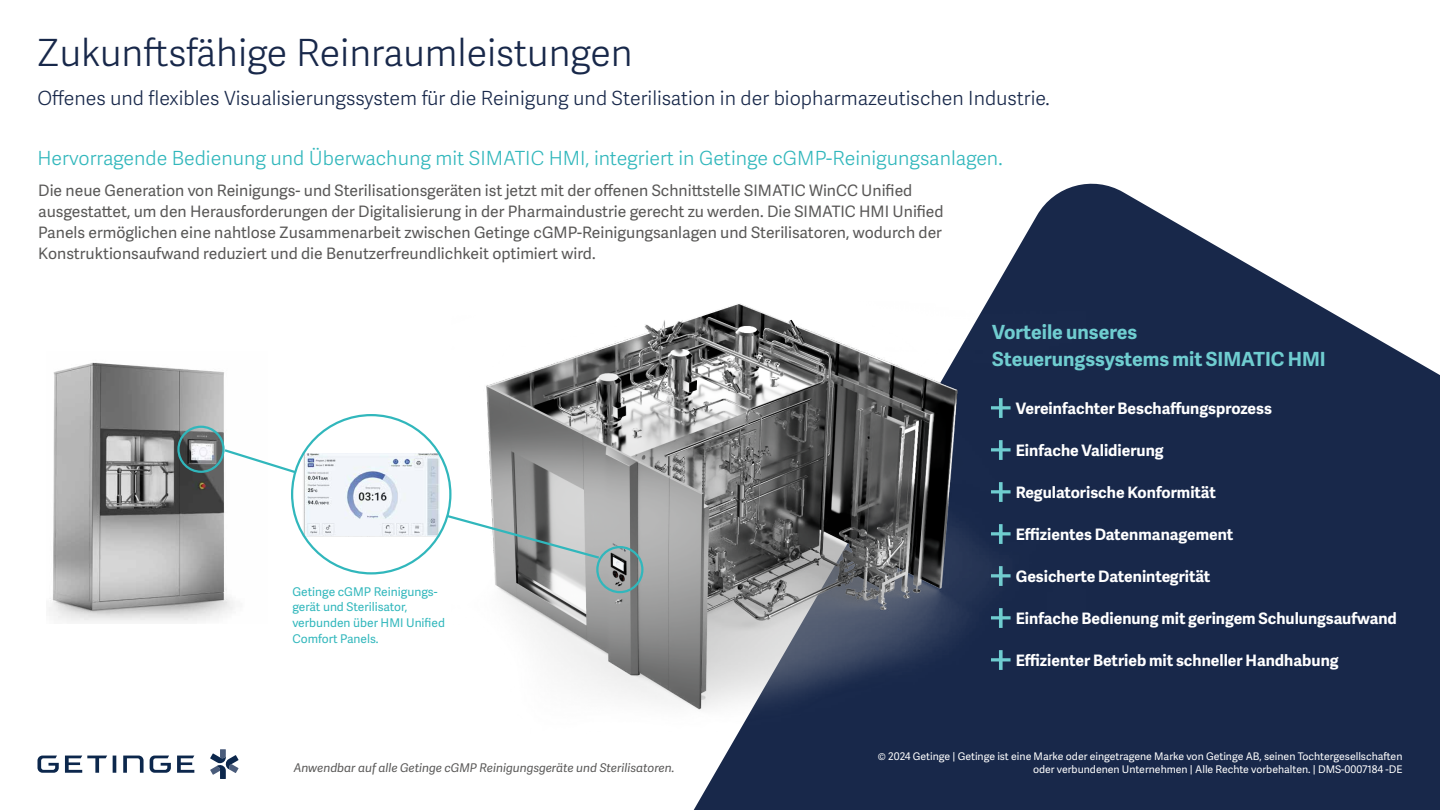
<style>
.page{position:relative;width:1440px;height:810px;background:#fff}
.page>*{position:absolute;margin:0;border:0;box-sizing:border-box;transform-origin:0 0}
.t1{font:300 52.5px "Adelle Sans";color:#6fcdd0}
.t2{font:300 37.5px "Adelle Sans";color:#18284a}
.t3{font:300 19.5px "Adelle Sans";color:#18284a}
.t4{font:300 19.5px "Adelle Sans";color:#31b7bc}
.t5{font:700 19.5px/26.2px "Adelle Sans";color:#6fcdd0}
.t6{font:15.75px/21px "Adelle Sans";color:#595857}
.t7{font:700 15.75px "Adelle Sans";color:#fff}
.t8{font:12px/15.8px "Adelle Sans";color:#31b7bc}
.t9{font:italic 12px "Adelle Sans";color:#595857}
.t10{font:10.5px/12.6px "Adelle Sans";color:#fff;text-align:right}
</style>
<div class="page">
<svg style="left:693px;top:183px;width:747px;height:627px;fill:#18284a"></svg>
<svg style="left:210px;top:749px;width:28px;height:30px"></svg>
<svg style="left:177px;top:756px;width:17px;height:17px"></svg>
<svg style="left:65px;top:756px;width:42px;height:17px"></svg>
<svg style="left:113px;top:756px;width:3px;height:17px"></svg>
<svg style="left:38px;top:756px;width:21px;height:17px"></svg>
<svg style="left:150px;top:756px;width:21px;height:17px"></svg>
<svg style="left:123px;top:756px;width:21px;height:17px"></svg>
<img style="left:49px;top:362px;width:185px;height:260px">
<img style="left:486px;top:302px;width:600px;height:431px">
<img style="left:302px;top:454px;width:137px;height:83px">
<div style="left:177px;top:426px;width:48px;height:47px;border:2px solid #31b7bc;border-radius:50%"></div>
<div style="left:596px;top:546px;width:48px;height:47px;border:2px solid #31b7bc;border-radius:50%"></div>
<svg style="left:222px;top:448px;width:76px;height:27px"></svg>
<svg style="left:444px;top:513px;width:158px;height:47px"></svg>
<h2 class="t2" style="left:38px;top:26px;width:597px">Zukunftsfähige Reinraumleistungen</h2>
<p class="t3" style="left:38px;top:84px;width:1014px">Offenes und flexibles Visualisierungssystem für die Reinigung und Sterilisation in der biopharmazeutischen Industrie.</p>
<p class="t4" style="left:38px;top:144px;width:967px">Hervorragende Bedienung und Überwachung mit SIMATIC HMI, integriert in Getinge cGMP-Reinigungsanlagen.</p>
<p class="t6" style="left:38px;top:179px;width:907px">Die neue Generation von Reinigungs- und Sterilisationsgeräten ist jetzt mit der offenen Schnittstelle SIMATIC WinCC Unified ausgestattet, um den Herausforderungen der Digitalisierung in der Pharmaindustrie gerecht zu werden. Die SIMATIC HMI Unified Panels ermöglichen eine nahtlose Zusammenarbeit zwischen Getinge cGMP-Reinigungsanlagen und Sterilisatoren, wodurch der Konstruktionsaufwand reduziert und die Benutzerfreundlichkeit optimiert wird.</p>
<p class="t8" style="left:292px;top:583px;width:154px">Getinge cGMP Reinigungs&shy;gerät und Sterilisator, verbunden über HMI Unified<br>Comfort Panels.</p>
<p class="t5" style="left:992px;top:319px;width:335px">Vorteile unseres<br>Steuerungssystems mit SIMATIC HMI</p>
<h1 class="t1" style="left:986px;top:369px;width:31px">+</h1>
<p class="t7" style="left:1016px;top:396px;width:258px">Vereinfachter Beschaffungsprozess</p>
<h1 class="t1" style="left:986px;top:411px;width:31px">+</h1>
<p class="t7" style="left:1016px;top:438px;width:149px">Einfache Validierung</p>
<h1 class="t1" style="left:986px;top:453px;width:31px">+</h1>
<p class="t7" style="left:1016px;top:480px;width:202px">Regulatorische Konformität</p>
<h1 class="t1" style="left:986px;top:495px;width:31px">+</h1>
<p class="t7" style="left:1016px;top:522px;width:219px">Effizientes Datenmanagement</p>
<h1 class="t1" style="left:986px;top:537px;width:31px">+</h1>
<p class="t7" style="left:1016px;top:564px;width:196px">Gesicherte Datenintegrität</p>
<h1 class="t1" style="left:986px;top:579px;width:31px">+</h1>
<p class="t7" style="left:1016px;top:606px;width:383px">Einfache Bedienung mit geringem Schulungsaufwand</p>
<h1 class="t1" style="left:986px;top:621px;width:31px">+</h1>
<p class="t7" style="left:1016px;top:648px;width:324px">Effizienter Betrieb mit schneller Handhabung</p>
<p class="t9" style="left:294px;top:760px;width:382px">Anwendbar auf alle Getinge cGMP Reinigungsgeräte und Sterilisatoren.</p>
<p class="t10" style="left:878px;top:750px;width:526px">© 2024 Getinge | Getinge ist eine Marke oder eingetragene Marke von Getinge AB, seinen Tochtergesellschaften oder verbundenen Unternehmen | Alle Rechte vorbehalten. | DMS-0007184 -DE</p>
</div>
